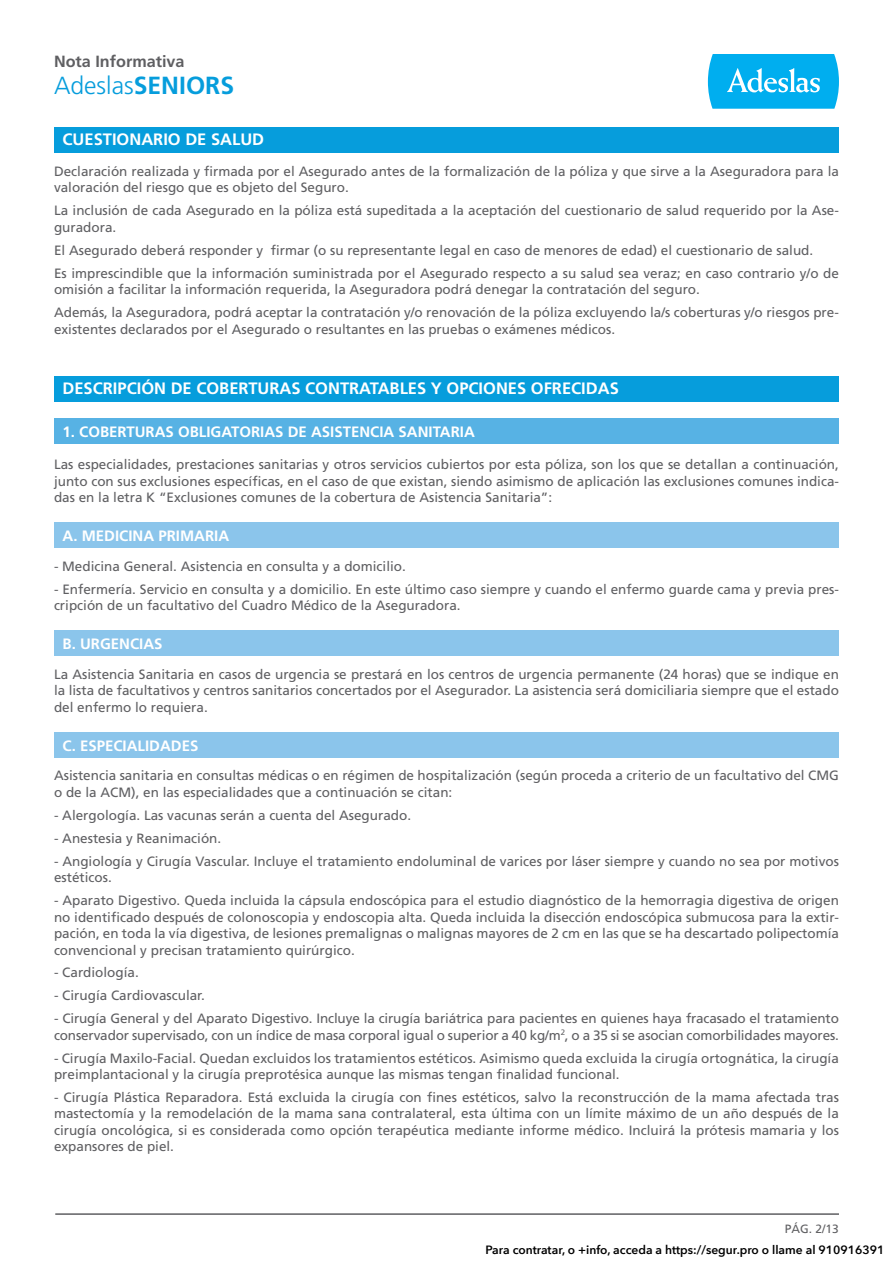
<style>
.page{position:relative;width:893px;height:1263px;background:#fff}
.page>*{position:absolute;margin:0;border:0;box-sizing:border-box;transform-origin:0 0}
.t1{font:300 24.75px "Frutiger";color:#069ddc}
.t2{font:700 16.5px "Frutiger";color:#fff}
.t3{font:700 16.2px "Frutiger";color:#5f5f62}
.t4{font:700 15px "Frutiger";color:#fff}
.t5{font:13.5px/16.5px "Frutiger";color:#5f5f62}
.t6{font:600 12px "Avenir Next";color:#000}
.t7{font:12px "Frutiger";color:#5f5f62}
.s1{font-weight:700}
</style>
<div class="page">
<div style="left:54px;top:128px;width:785px;height:25px;background:#069ddc"></div>
<div style="left:54px;top:377px;width:785px;height:25px;background:#069ddc"></div>
<div style="left:54px;top:419px;width:785px;height:25px;background:#57b2e4"></div>
<div style="left:54px;top:522px;width:785px;height:26px;background:#8bc5eb"></div>
<div style="left:54px;top:630px;width:785px;height:26px;background:#8bc5eb"></div>
<div style="left:54px;top:732px;width:785px;height:26px;background:#8bc5eb"></div>
<svg style="left:708px;top:54px;width:131px;height:55px;background:#20b8f0"></svg>
<hr style="left:55px;top:1213px;width:784px;height:2px;background:#5f5f62">
<p class="t3" style="left:54px;top:51px;width:132px">Nota Informativa</p>
<h1 class="t1" style="left:54px;top:71px;width:182px">Adeslas<span class="s1">SENIORS</span></h1>
<p class="t2" style="left:63px;top:130px;width:203px">CUESTIONARIO DE SALUD</p>
<p class="t5" style="left:54px;top:163px;width:786px">Declaración realizada y firmada por el Asegurado antes de la formalización de la póliza y que sirve a la Aseguradora para la valoración del riesgo que es objeto del Seguro.</p>
<p class="t5" style="left:54px;top:202px;width:786px">La inclusión de cada Asegurado en la póliza está supeditada a la aceptación del cuestionario de salud requerido por la Ase&shy;guradora.</p>
<p class="t5" style="left:54px;top:238px;width:786px;line-height:23px">El Asegurado deberá responder y firmar (o su representante legal en caso de menores de edad) el cuestionario de salud.<br>Es imprescindible que la información suministrada por el Asegurado respecto a su salud sea veraz; en caso contrario y/o de</p>
<p class="t5" style="left:54px;top:278px;width:786px;line-height:23px">omisión a facilitar la información requerida, la Aseguradora podrá denegar la contratación del seguro.<br>Además, la Aseguradora, podrá aceptar la contratación y/o renovación de la póliza excluyendo la/s coberturas y/o riesgos pre-</p>
<p class="t5" style="left:54px;top:320px;width:563px">existentes declarados por el Asegurado o resultantes en las pruebas o exámenes médicos.</p>
<p class="t2" style="left:63px;top:379px;width:558px">DESCRIPCIÓN DE COBERTURAS CONTRATABLES Y OPCIONES OFRECIDAS</p>
<p class="t4" style="left:63px;top:423px;width:414px">1. COBERTURAS OBLIGATORIAS DE ASISTENCIA SANITARIA</p>
<p class="t5" style="left:54px;top:456px;width:786px;text-align:justify">Las especialidades, prestaciones sanitarias y otros servicios cubiertos por esta póliza, son los que se detallan a continuación, junto con sus exclusiones específicas, en el caso de que existan, siendo asimismo de aplicación las exclusiones comunes indica&shy;das en la letra K “Exclusiones comunes de la cobertura de Asistencia Sanitaria”:</p>
<p class="t4" style="left:63px;top:527px;width:168px">A. MEDICINA PRIMARIA</p>
<p class="t5" style="left:54px;top:558px;width:353px">- Medicina General. Asistencia en consulta y a domicilio.</p>
<p class="t5" style="left:54px;top:581px;width:786px">- Enfermería. Servicio en consulta y a domicilio. En este último caso siempre y cuando el enfermo guarde cama y previa pres&shy;cripción de un facultativo del Cuadro Médico de la Aseguradora.</p>
<p class="t4" style="left:63px;top:635px;width:102px">B. URGENCIAS</p>
<p class="t5" style="left:54px;top:666px;width:786px;text-align:justify">La Asistencia Sanitaria en casos de urgencia se prestará en los centros de urgencia permanente (24 horas) que se indique en la lista de facultativos y centros sanitarios concertados por el Asegurador. La asistencia será domiciliaria siempre que el estado del enfermo lo requiera.</p>
<p class="t4" style="left:63px;top:737px;width:137px">C. ESPECIALIDADES</p>
<p class="t5" style="left:54px;top:767px;width:786px">Asistencia sanitaria en consultas médicas o en régimen de hospitalización (según proceda a criterio de un facultativo del CMG o de la ACM), en las especialidades que a continuación se citan:</p>
<p class="t5" style="left:54px;top:807px;width:359px">- Alergología. Las vacunas serán a cuenta del Asegurado.</p>
<p class="t5" style="left:54px;top:830px;width:169px">- Anestesia y Reanimación.</p>
<p class="t5" style="left:54px;top:852px;width:786px">- Angiología y Cirugía Vascular. Incluye el tratamiento endoluminal de varices por láser siempre y cuando no sea por motivos estéticos.</p>
<p class="t5" style="left:54px;top:892px;width:786px;text-align:justify">- Aparato Digestivo. Queda incluida la cápsula endoscópica para el estudio diagnóstico de la hemorragia digestiva de origen no identificado después de colonoscopia y endoscopia alta. Queda incluida la disección endoscópica submucosa para la extir&shy;pación, en toda la vía digestiva, de lesiones premalignas o malignas mayores de 2 cm en las que se ha descartado polipectomía convencional y precisan tratamiento quirúrgico.</p>
<p class="t5" style="left:54px;top:964px;width:86px">- Cardiología.</p>
<p class="t5" style="left:54px;top:987px;width:153px">- Cirugía Cardiovascular.</p>
<p class="t5" style="left:54px;top:1010px;width:786px">- Cirugía General y del Aparato Digestivo. Incluye la cirugía bariátrica para pacientes en quienes haya fracasado el tratamiento conservador supervisado, con un índice de masa corporal igual o superior a 40 kg/m<sup>2</sup>, o a 35 si se asocian comorbilidades mayores.</p>
<p class="t5" style="left:54px;top:1049px;width:786px">- Cirugía Maxilo-Facial. Quedan excluidos los tratamientos estéticos. Asimismo queda excluida la cirugía ortognática, la cirugía preimplantacional y la cirugía preprotésica aunque las mismas tengan finalidad funcional.</p>
<p class="t5" style="left:54px;top:1089px;width:786px;text-align:justify">- Cirugía Plástica Reparadora. Está excluida la cirugía con fines estéticos, salvo la reconstrucción de la mama afectada tras mastectomía y la remodelación de la mama sana contralateral, esta última con un límite máximo de un año después de la cirugía oncológica, si es considerada como opción terapéutica mediante informe médico. Incluirá la prótesis mamaria y los expansores de piel.</p>
<p class="t7" style="left:785px;top:1221px;width:56px">PÁG. 2/13</p>
<p class="t6" style="left:486px;top:1242px;width:400px">Para contratar, o +info, acceda a https://segur.pro o llame al 910916391</p>
</div>
